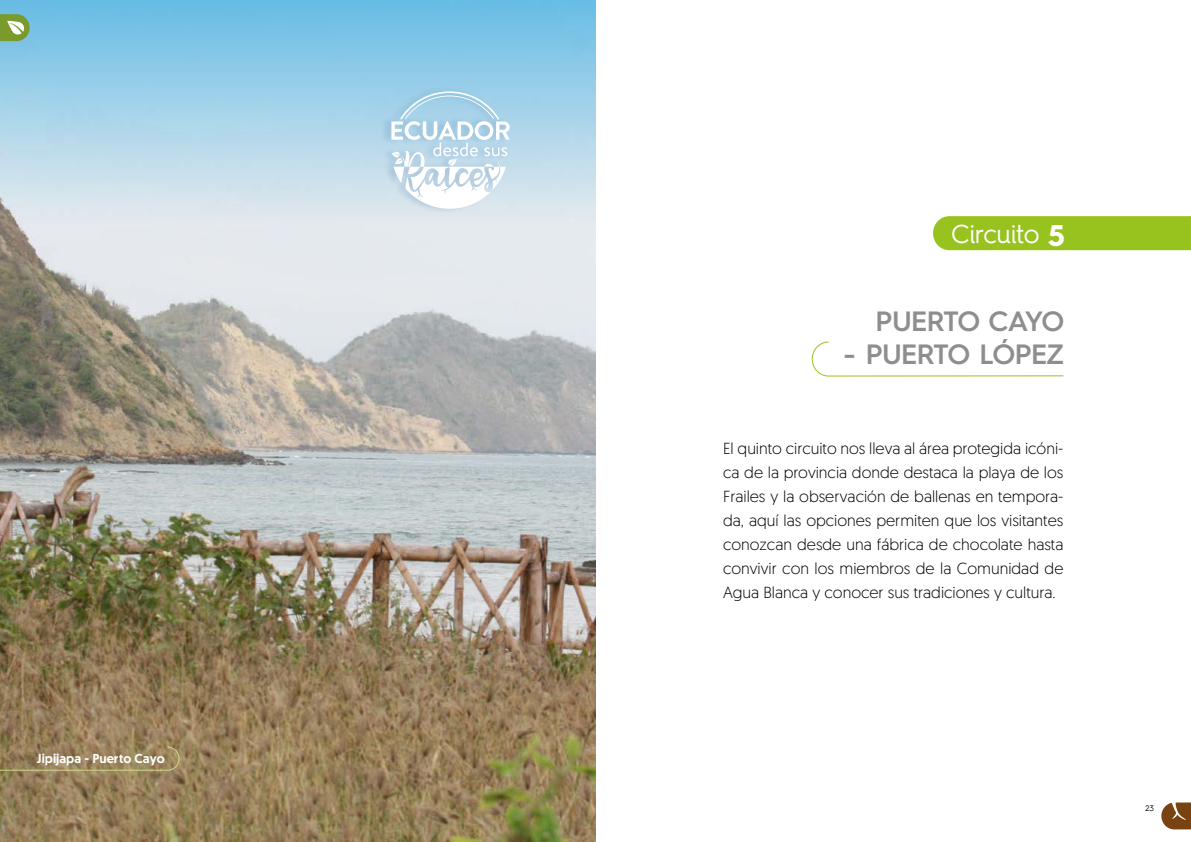
<style>
.page{position:relative;width:1191px;height:842px;background:#fff}
.page>*{position:absolute;margin:0;border:0;box-sizing:border-box;transform-origin:0 0}
.t1{font:700 30px "Hurme Geometric Sans 4";color:#fff}
.t2{font:600 28px "Hurme Geometric Sans 4";letter-spacing:-.02em;color:#8e8e8d}
.t3{font:26px "Hurme Geometric Sans 4";color:#fff}
.t4{font:300 16px/24px "Geomanist";color:#000;text-align:justify}
.t5{font:500 13px "Geomanist";color:#fff}
.t6{font:8px "Hurme Geometric Sans 4";color:#000}
</style>
<div class="page">
<svg style="left:1161px;top:802px;width:30px;height:27px"></svg>
<img style="left:0;top:224px;width:595px;height:618px">
<div style="left:0;top:0;width:595px;height:224px;background:linear-gradient(to bottom,#67bce5,#e5e9ed)"></div>
<div style="left:933px;top:216px;width:258px;height:34px;background:#98c21d"></div>
<svg style="left:0;top:14px;width:30px;height:27px"></svg>
<div style="left:380px;top:86px;width:129px;height:128px;background:#265494;opacity:.2"></div>
<svg style="left:391px;top:91px;width:119px;height:118px"></svg>
<svg style="left:811px;top:341px;width:253px;height:36px"></svg>
<svg style="left:0;top:746px;width:180px;height:25px"></svg>
<p class="t5" style="left:37px;top:749px;width:129px">Jipijapa - Puerto Cayo</p>
<h3 class="t3" style="left:951px;top:216px;width:90px">Circuito</h3>
<h1 class="t1" style="left:1048px;top:214px;width:18px">5</h1>
<h2 class="t2" style="left:875px;top:301px;width:188px">PUERTO CAYO</h2>
<h2 class="t2" style="left:843px;top:335px;width:222px">- PUERTO LÓPEZ</h2>
<p class="t4" style="left:723px;top:436px;width:342px">El quinto circuito nos lleva al área protegida icóni&shy;ca de la provincia donde destaca la playa de los Frailes y la observación de ballenas en tempora&shy;da, aquí las opciones permiten que los visitantes conozcan desde una fábrica de chocolate hasta convivir con los miembros de la Comunidad de Agua Blanca y conocer sus tradiciones y cultura.</p>
<p class="t6" style="left:1145px;top:803px;width:10px">23</p>
</div>
